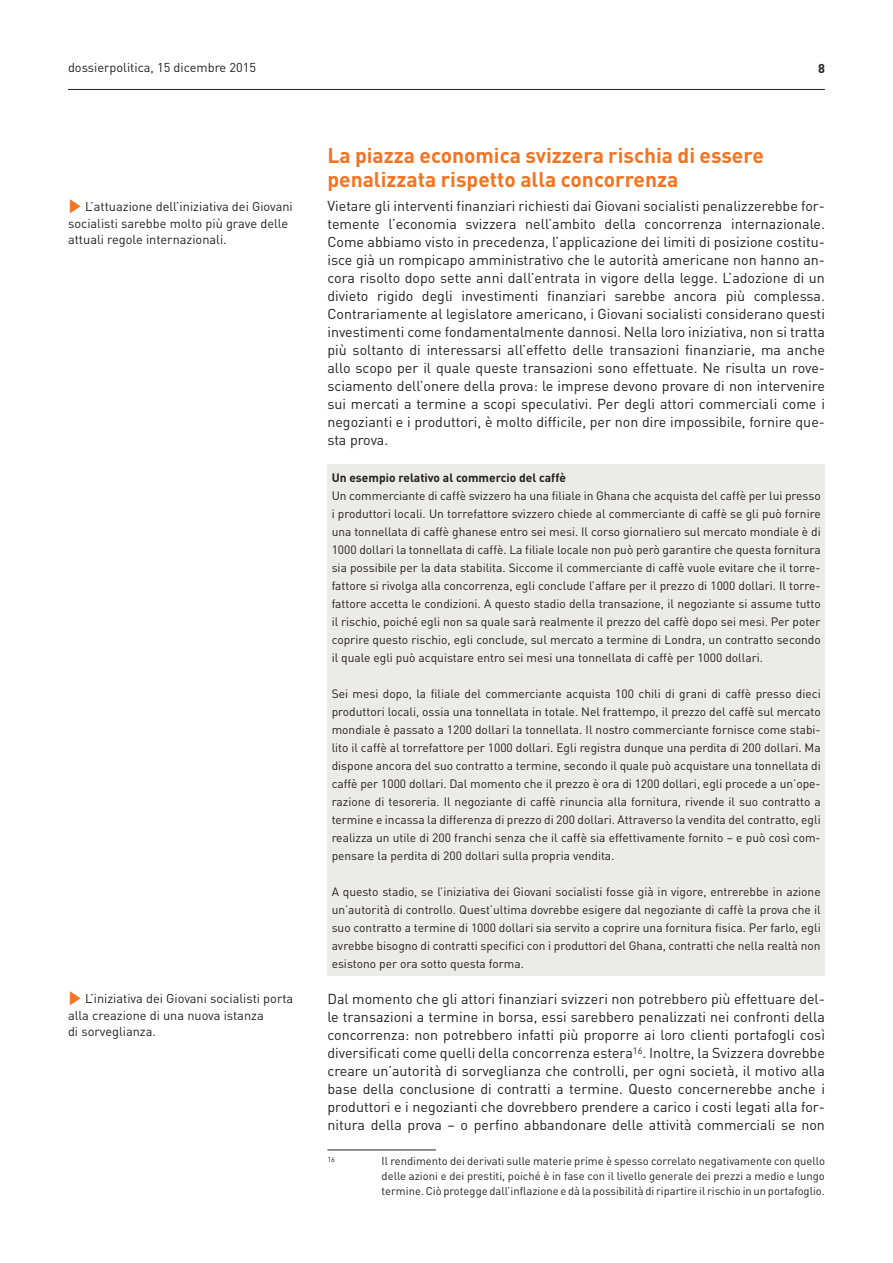
<style>
.page{position:relative;width:893px;height:1263px;background:#fff}
.page>*{position:absolute;margin:0;border:0;box-sizing:border-box;transform-origin:0 0}
.t1{font:700 21px/24px "DIN";color:#f47321}
.t2{font:14.25px/18px "DIN";color:#231f20;text-align:justify}
.t3{font:12.75px/16.5px "DIN";color:#231f20}
.t4{font:700 12.75px "DIN";color:#231f20}
.t5{font:12px/18px "DIN";color:#231f20;text-align:justify}
.t6{font:700 12px "DIN";color:#231f20}
.t7{font:11.25px/15px "DIN";color:#231f20;text-align:justify}
.t8{font:7.35px "DIN";color:#231f20}
.s1{color:#f47321}
</style>
<div class="page">
<hr style="left:68px;top:89px;width:757px;height:1px;background:#231f20">
<div style="left:327px;top:464px;width:498px;height:512px;background:#ebebe8"></div>
<hr style="left:327px;top:1150px;width:109px;height:1px;background:#231f20">
<p class="t3" style="left:68px;top:59px;width:190px">dossierpolitica, 15 dicembre 2015</p>
<p class="t4" style="left:818px;top:60px;width:8px">8</p>
<p class="t3" style="left:68px;top:198px;width:226px"><span class="s1">✓</span> L’attuazione dell’iniziativa dei Giovani socialisti sarebbe molto più grave delle attuali regole internazionali.</p>
<p class="t3" style="left:68px;top:990px;width:227px"><span class="s1">✓</span> L’iniziativa dei Giovani socialisti porta alla creazione di una nuova istanza<br>di sorveglianza.</p>
<h1 class="t1" style="left:327px;top:143px;width:438px">La piazza economica svizzera rischia di essere penalizzata rispetto alla concorrenza</h1>
<p class="t2" style="left:327px;top:197px;width:499px">Vietare gli interventi finanziari richiesti dai Giovani socialisti penalizzerebbe for&shy;temente l’economia svizzera nell’ambito della concorrenza internazionale.<br>Come abbiamo visto in precedenza, l’applicazione dei limiti di posizione costitu&shy;isce già un rompicapo amministrativo che le autorità americane non hanno an&shy;cora risolto dopo sette anni dall’entrata in vigore della legge. L’adozione di un divieto rigido degli investimenti finanziari sarebbe ancora più complessa.<br>Contrariamente al legislatore americano, i Giovani socialisti considerano questi investimenti come fondamentalmente dannosi. Nella loro iniziativa, non si tratta più soltanto di interessarsi all’effetto delle transazioni finanziarie, ma anche allo scopo per il quale queste transazioni sono effettuate. Ne risulta un rove&shy;sciamento dell’onere della prova: le imprese devono provare di non intervenire sui mercati a termine a scopi speculativi. Per degli attori commerciali come i negozianti e i produttori, è molto difficile, per non dire impossibile, fornire que&shy;sta prova.</p>
<p class="t6" style="left:332px;top:469px;width:236px">Un esempio relativo al commercio del caffè</p>
<p class="t5" style="left:332px;top:486px;width:490px">Un commerciante di caffè svizzero ha una filiale in Ghana che acquista del caffè per lui presso i produttori locali. Un torrefattore svizzero chiede al commerciante di caffè se gli può fornire una tonnellata di caffè ghanese entro sei mesi. Il corso giornaliero sul mercato mondiale è di 1000 dollari la tonnellata di caffè. La filiale locale non può però garantire che questa fornitura sia possibile per la data stabilita. Siccome il commerciante di caffè vuole evitare che il torre&shy;fattore si rivolga alla concorrenza, egli conclude l’affare per il prezzo di 1000 dollari. Il torre&shy;fattore accetta le condizioni. A questo stadio della transazione, il negoziante si assume tutto il rischio, poiché egli non sa quale sarà realmente il prezzo del caffè dopo sei mesi. Per poter coprire questo rischio, egli conclude, sul mercato a termine di Londra, un contratto secondo il quale egli può acquistare entro sei mesi una tonnellata di caffè per 1000 dollari.</p>
<p class="t5" style="left:332px;top:684px;width:490px">Sei mesi dopo, la filiale del commerciante acquista 100 chili di grani di caffè presso dieci produttori locali, ossia una tonnellata in totale. Nel frattempo, il prezzo del caffè sul mercato mondiale è passato a 1200 dollari la tonnellata. Il nostro commerciante fornisce come stabi&shy;lito il caffè al torrefattore per 1000 dollari. Egli registra dunque una perdita di 200 dollari. Ma dispone ancora del suo contratto a termine, secondo il quale può acquistare una tonnellata di caffè per 1000 dollari. Dal momento che il prezzo è ora di 1200 dollari, egli procede a un’ope&shy;razione di tesoreria. Il negoziante di caffè rinuncia alla fornitura, rivende il suo contratto a termine e incassa la differenza di prezzo di 200 dollari. Attraverso la vendita del contratto, egli realizza un utile di 200 franchi senza che il caffè sia effettivamente fornito – e può così com&shy;pensare la perdita di 200 dollari sulla propria vendita.</p>
<p class="t5" style="left:332px;top:882px;width:490px">A questo stadio, se l’iniziativa dei Giovani socialisti fosse già in vigore, entrerebbe in azione un’autorità di controllo. Quest’ultima dovrebbe esigere dal negoziante di caffè la prova che il suo contratto a termine di 1000 dollari sia servito a coprire una fornitura fisica. Per farlo, egli avrebbe bisogno di contratti specifici con i produttori del Ghana, contratti che nella realtà non esistono per ora sotto questa forma.</p>
<p class="t2" style="left:327px;top:989px;width:499px">Dal momento che gli attori finanziari svizzeri non potrebbero più effettuare del&shy;le transazioni a termine in borsa, essi sarebbero penalizzati nei confronti della concorrenza: non potrebbero infatti più proporre ai loro clienti portafogli così diversificati come quelli della concorrenza estera<sup>16</sup>. Inoltre, la Svizzera dovrebbe creare un’autorità di sorveglianza che controlli, per ogni società, il motivo alla base della conclusione di contratti a termine. Questo concernerebbe anche i produttori e i negozianti che dovrebbero prendere a carico i costi legati alla for&shy;nitura della prova – o perfino abbandonare delle attività commerciali se non</p>
<p class="t8" style="left:327px;top:1155px;width:9px">16</p>
<p class="t7" style="left:382px;top:1153px;width:445px">Il rendimento dei derivati sulle materie prime è spesso correlato negativamente con quello delle azioni e dei prestiti, poiché è in fase con il livello generale dei prezzi a medio e lungo termine. Ciò protegge dall’inflazione e dà la possibilità di ripartire il rischio in un portafoglio.</p>
</div>
